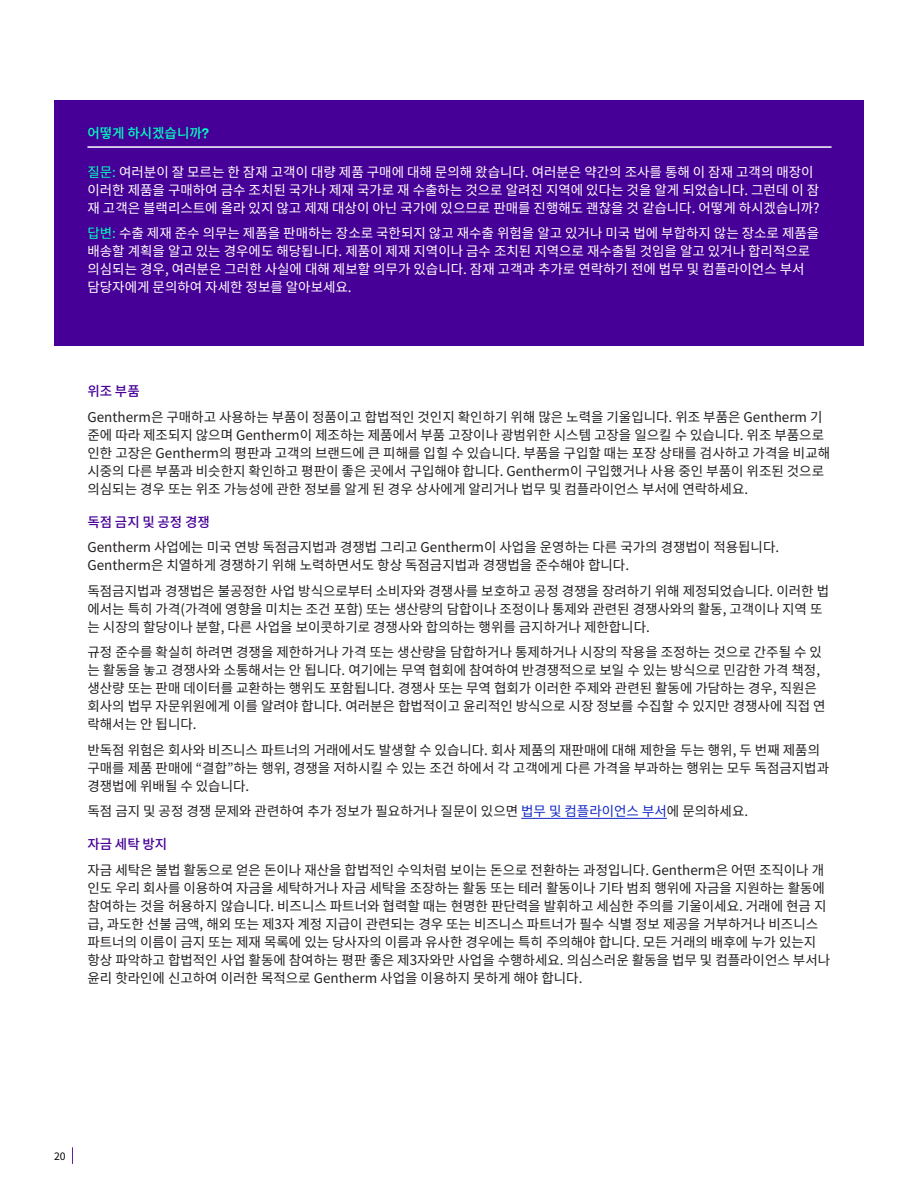
<style>
.page{position:relative;width:918px;height:1188px;background:#fff}
.page>*{position:absolute;margin:0;border:0;box-sizing:border-box;transform-origin:0 0}
._05_-_Body_Text{font:13.5px/18px "Noto Sans KR";color:#231f20}
._05_-_Body_Text-2{font:13.5px/18px "Noto Sans KR";color:#fff}
._04_-_Sub_header{font:500 13.5px "Noto Sans KR";color:#00ffc2}
._04_-_Sub_header-2{font:500 13.5px "Noto Sans KR";color:#470097}
._04_-_Sub_header-3{font:500 13.5px "Noto Sans KR";letter-spacing:.1em;color:#470097}
.t1{font:10.5px "Noto Sans KR";color:#000}
.s1{font-family:"PP Neue Montreal";font-weight:600}
.s2{color:#00ffc2}
.s3{color:#1329c3}
</style>
<div class="page">
<svg style="left:72px;top:1147px;width:1px;height:17px"></svg>
<div style="left:54px;top:100px;width:810px;height:246px;background:#470097"></div>
<hr style="left:87px;top:146px;width:745px;height:2px;background:#fff">
<hr style="left:521px;top:818px;width:146px;height:1px;background:#1329c3">
<p class="_04_-_Sub_header" style="left:87px;top:126px;width:123px">어떻게 하시겠습니까<span class="s1">?</span></p>
<p class="_05_-_Body_Text-2" style="left:87px;top:163px;width:734px"><span class="s2">질문:</span> 여러분이 잘 모르는 한 잠재 고객이 대량 제품 구매에 대해 문의해 왔습니다. 여러분은 약간의 조사를 통해 이 잠재 고객의 매장이 이러한 제품을 구매하여 금수 조치된 국가나 제재 국가로 재 수출하는 것으로 알려진 지역에 있다는 것을 알게 되었습니다. 그런데 이 잠 재 고객은 블랙리스트에 올라 있지 않고 제재 대상이 아닌 국가에 있으므로 판매를 진행해도 괜찮을 것 같습니다. 어떻게 하시겠습니까?</p>
<p class="_05_-_Body_Text-2" style="left:87px;top:224px;width:733px"><span class="s2">답변:</span> 수출 제재 준수 의무는 제품을 판매하는 장소로 국한되지 않고 재수출 위험을 알고 있거나 미국 법에 부합하지 않는 장소로 제품을 배송할 계획을 알고 있는 경우에도 해당됩니다. 제품이 제재 지역이나 금수 조치된 지역으로 재수출될 것임을 알고 있거나 합리적으로 의심되는 경우, 여러분은 그러한 사실에 대해 제보할 의무가 있습니다. 잠재 고객과 추가로 연락하기 전에 법무 및 컴플라이언스 부서 담당자에게 문의하여 자세한 정보를 알아보세요.</p>
<p class="_04_-_Sub_header-2" style="left:87px;top:384px;width:54px">위조 부품</p>
<p class="_05_-_Body_Text" style="left:87px;top:408px;width:744px">Gentherm은 구매하고 사용하는 부품이 정품이고 합법적인 것인지 확인하기 위해 많은 노력을 기울입니다. 위조 부품은 Gentherm 기 준에 따라 제조되지 않으며 Gentherm이 제조하는 제품에서 부품 고장이나 광범위한 시스템 고장을 일으킬 수 있습니다. 위조 부품으로 인한 고장은 Gentherm의 평판과 고객의 브랜드에 큰 피해를 입힐 수 있습니다. 부품을 구입할 때는 포장 상태를 검사하고 가격을 비교해 시중의 다른 부품과 비슷한지 확인하고 평판이 좋은 곳에서 구입해야 합니다. Gentherm이 구입했거나 사용 중인 부품이 위조된 것으로 의심되는 경우 또는 위조 가능성에 관한 정보를 알게 된 경우 상사에게 알리거나 법무 및 컴플라이언스 부서에 연락하세요.</p>
<p class="_04_-_Sub_header-3" style="left:87px;top:514px;width:124px">독점금지및공정경쟁</p>
<p class="_05_-_Body_Text" style="left:87px;top:539px;width:693px">Gentherm 사업에는 미국 연방 독점금지법과 경쟁법 그리고 Gentherm이 사업을 운영하는 다른 국가의 경쟁법이 적용됩니다.<br>Gentherm은 치열하게 경쟁하기 위해 노력하면서도 항상 독점금지법과 경쟁법을 준수해야 합니다.</p>
<p class="_05_-_Body_Text" style="left:87px;top:582px;width:743px">독점금지법과 경쟁법은 불공정한 사업 방식으로부터 소비자와 경쟁사를 보호하고 공정 경쟁을 장려하기 위해 제정되었습니다. 이러한 법 에서는 특히 가격(가격에 영향을 미치는 조건 포함) 또는 생산량의 담합이나 조정이나 통제와 관련된 경쟁사와의 활동, 고객이나 지역 또 는 시장의 할당이나 분할, 다른 사업을 보이콧하기로 경쟁사와 합의하는 행위를 금지하거나 제한합니다.</p>
<p class="_05_-_Body_Text" style="left:87px;top:644px;width:740px">규정 준수를 확실히 하려면 경쟁을 제한하거나 가격 또는 생산량을 담합하거나 통제하거나 시장의 작용을 조정하는 것으로 간주될 수 있 는 활동을 놓고 경쟁사와 소통해서는 안 됩니다. 여기에는 무역 협회에 참여하여 반경쟁적으로 보일 수 있는 방식으로 민감한 가격 책정, 생산량 또는 판매 데이터를 교환하는 행위도 포함됩니다. 경쟁사 또는 무역 협회가 이러한 주제와 관련된 활동에 가담하는 경우, 직원은 회사의 법무 자문위원에게 이를 알려야 합니다. 여러분은 합법적이고 윤리적인 방식으로 시장 정보를 수집할 수 있지만 경쟁사에 직접 연 락해서는 안 됩니다.</p>
<p class="_05_-_Body_Text" style="left:87px;top:741px;width:743px">반독점 위험은 회사와 비즈니스 파트너의 거래에서도 발생할 수 있습니다. 회사 제품의 재판매에 대해 제한을 두는 행위, 두 번째 제품의 구매를 제품 판매에 “결합”하는 행위, 경쟁을 저하시킬 수 있는 조건 하에서 각 고객에게 다른 가격을 부과하는 행위는 모두 독점금지법과 경쟁법에 위배될 수 있습니다.</p>
<p class="_05_-_Body_Text" style="left:87px;top:803px;width:662px">독점 금지 및 공정 경쟁 문제와 관련하여 추가 정보가 필요하거나 질문이 있으면 <span class="s3">법무 및 컴플라이언스 부서</span>에 문의하세요.</p>
<p class="_04_-_Sub_header-2" style="left:87px;top:837px;width:81px">자금 세탁 방지</p>
<p class="_05_-_Body_Text" style="left:87px;top:861px;width:744px">자금 세탁은 불법 활동으로 얻은 돈이나 재산을 합법적인 수익처럼 보이는 돈으로 전환하는 과정입니다. Gentherm은 어떤 조직이나 개 인도 우리 회사를 이용하여 자금을 세탁하거나 자금 세탁을 조장하는 활동 또는 테러 활동이나 기타 범죄 행위에 자금을 지원하는 활동에 참여하는 것을 허용하지 않습니다. 비즈니스 파트너와 협력할 때는 현명한 판단력을 발휘하고 세심한 주의를 기울이세요. 거래에 현금 지 급, 과도한 선불 금액, 해외 또는 제3자 계정 지급이 관련되는 경우 또는 비즈니스 파트너가 필수 식별 정보 제공을 거부하거나 비즈니스 파트너의 이름이 금지 또는 제재 목록에 있는 당사자의 이름과 유사한 경우에는 특히 주의해야 합니다. 모든 거래의 배후에 누가 있는지 항상 파악하고 합법적인 사업 활동에 참여하는 평판 좋은 제3자와만 사업을 수행하세요. 의심스러운 활동을 법무 및 컴플라이언스 부서나 윤리 핫라인에 신고하여 이러한 목적으로 Gentherm 사업을 이용하지 못하게 해야 합니다.</p>
<p class="t1" style="left:54px;top:1150px;width:13px">20</p>
</div>
